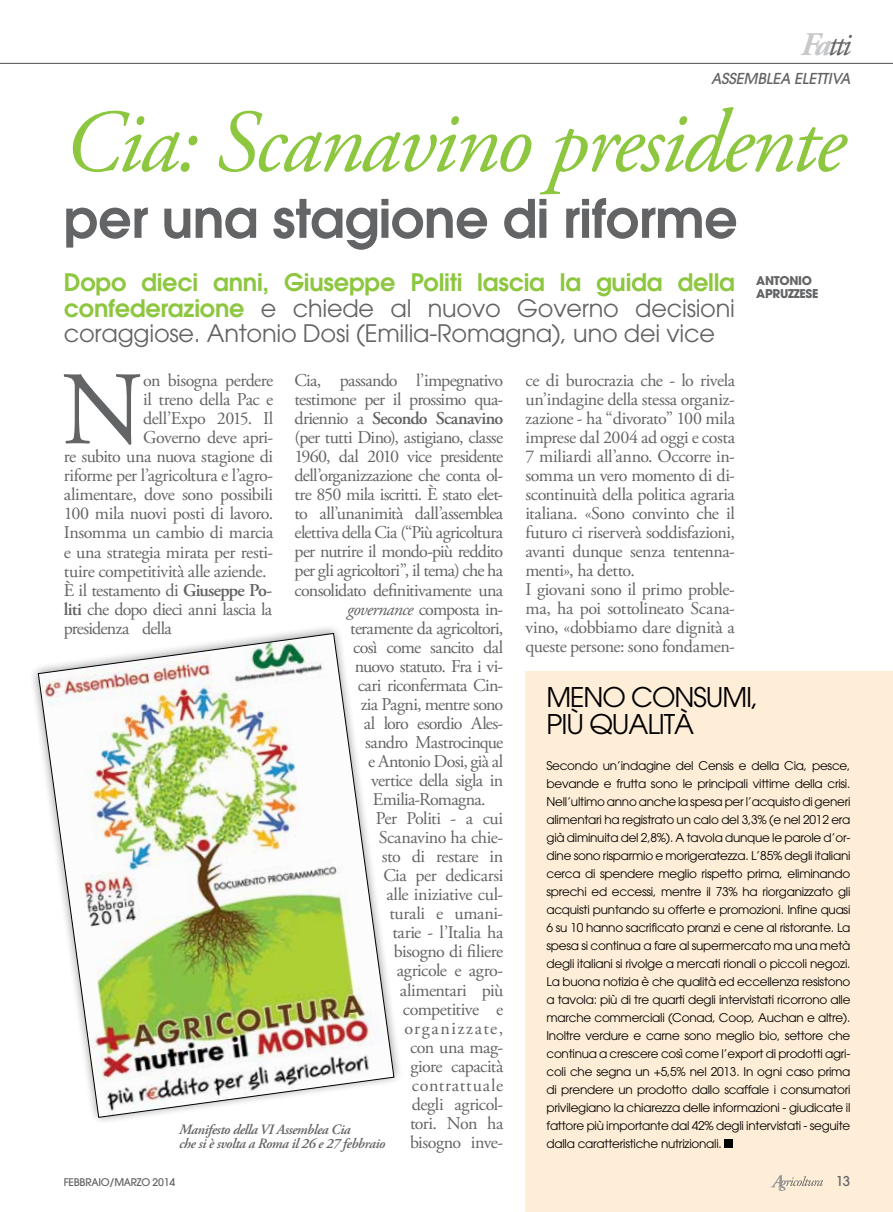
<style>
.page{position:relative;width:893px;height:1212px;background:#fff}
.page>*{position:absolute;margin:0;border:0;box-sizing:border-box;transform-origin:0 0}
.t1{font:104.25px "Adobe Garamond Pro";color:#636466}
.t2{font:italic 88.65px "Adobe Garamond Pro";letter-spacing:-.03em;color:#8dc63f}
.t3{font:600 52.65px "Avant Garde";letter-spacing:-.01em;color:#636466}
.t4{font:italic 33px "Adobe Garamond Pro";color:#636466}
.t5{font:27px/27px "Avant Garde";letter-spacing:-.04em;color:#000}
.t6{font:24px/25.5px "Avant Garde";letter-spacing:-.01em;color:#636466;text-align:justify}
.t7{font:18px/19px "Adobe Garamond Pro";letter-spacing:-.03em;color:#636466}
.t8{font:18px "Adobe Garamond Pro";letter-spacing:-.05em;color:#636466}
.t9{font:600 18px "Adobe Garamond Pro";letter-spacing:-.035em;color:#636466}
.t10{font:18px "Adobe Garamond Pro";letter-spacing:.09em;color:#636466}
.t11{font:18px "Adobe Garamond Pro";letter-spacing:.05em;color:#636466}
.t12{font:italic 500 15px "Avant Garde";letter-spacing:-.01em;color:#636466}
.t13{font:italic 600 14.25px/14.2px "Adobe Garamond Pro";letter-spacing:-.03em;color:#636466}
.t14{font:500 13.5px "Avant Garde";color:#636466}
.t15{font:12px/18px "Avant Garde";letter-spacing:-.02em;color:#000;text-align:justify}
.t16{font:700 12px/13.5px "Avant Garde";letter-spacing:-.025em;color:#636466}
.t17{font:500 10.5px "Avant Garde";letter-spacing:-.025em;color:#636466}
.s1{font-weight:700;color:#c7c8ca}
.s2{font-weight:600;color:#8dc63f}
.s3{font-weight:400}
.s4{font-style:italic}
.s5{font-weight:600}
</style>
<div class="page">
<div style="left:525px;top:672px;width:368px;height:540px;background:#ffeed7"></div>
<hr style="left:0;top:63px;width:893px;height:1px;background:#636466">
<svg style="left:771px;top:1175px;width:52px;height:16px"></svg>
<div style="left:725px;top:1139px;width:8px;height:9px;background:#000"></div>
<img style="left:38px;top:633px;width:356px;height:485px">
<h3 class="t4" style="left:801px;top:24px;width:52px"><span class="s1">Fa</span>tti</h3>
<p class="t12" style="left:711px;top:69px;width:141px">ASSEMBLEA ELETTIVA</p>
<h2 class="t2" style="left:64px;top:89px;width:783px">Cia: Scanavino presidente</h2>
<h3 class="t3" style="left:64px;top:184px;width:675px">per una stagione di riforme</h3>
<h3 class="t6" style="left:64px;top:269px;width:673px"><span class="s2">Dopo dieci anni, Giuseppe Politi lascia la guida della confederazione</span> e chiede al nuovo Governo decisioni coraggiose. Antonio Dosi (Emilia-Romagna), uno dei vice</h3>
<p class="t16" style="left:756px;top:274px;width:64px">ANTONIO<br>APRUZZESE</p>
<h1 class="t1" style="left:62px;top:348px;width:83px">N</h1>
<p class="t7" style="left:143px;top:371px;width:132px">on bisogna perdere</p>
<p class="t7" style="left:525px;top:371px;width:211px">ce di burocrazia che - lo rivela un’indagine della stessa organiz&shy;zazione - ha “divorato” 100 mila imprese dal 2004 ad oggi e costa<br>7 miliardi all’anno. Occorre in&shy;somma un vero momento di di&shy;scontinuità della politica agraria italiana. «Sono convinto che il futuro ci riserverà soddisfazioni, avanti dunque senza tentenna&shy;menti», ha detto.<br>I giovani sono il primo proble&shy;ma, ha poi sottolineato Scana&shy;vino, «dobbiamo dare dignità a queste persone: sono fondamen-</p>
<h3 class="t5" style="left:546px;top:683px;width:214px">Meno consumi, più qualità</h3>
<p class="t15" style="left:546px;top:756px;width:305px">Secondo un’indagine del Censis e della Cia, pesce, bevande e frutta sono le principali vittime della crisi.<br>Nell’ultimo anno anche la spesa per l’acquisto di generi alimentari ha registrato un calo del 3,3% (e nel 2012 era già diminuita del 2,8%). A tavola dunque le parole d’or&shy;dine sono risparmio e morigeratezza. L’85% degli italiani cerca di spendere meglio rispetto prima, eliminando sprechi ed eccessi, mentre il 73% ha riorganizzato gli acquisti puntando su offerte e promozioni. Infine quasi 6 su 10 hanno sacrificato pranzi e cene al ristorante. La spesa si continua a fare al supermercato ma una metà degli italiani si rivolge a mercati rionali o piccoli negozi.<br>La buona notizia è che qualità ed eccellenza resistono a tavola: più di tre quarti degli intervistati ricorrono alle marche commerciali (Conad, Coop, Auchan e altre).<br>Inoltre verdure e carne sono meglio bio, settore che continua a crescere così come l’export di prodotti agri&shy;coli che segna un +5,5% nel 2013. In ogni caso prima di prendere un prodotto dallo scaffale i consumatori privilegiano la chiarezza delle informazioni - giudicate il fattore più importante dal 42% degli intervistati - seguite dalla caratteristiche nutrizionali.</p>
<p class="t7" style="left:295px;top:371px;width:210px">Cia, passando l’impegnativo</p>
<p class="t7" style="left:295px;top:390px;width:210px">testimone per il prossimo qua-</p>
<p class="t9" style="left:295px;top:408px;width:210px"><span class="s3">driennio a</span> Secondo Scanavino</p>
<p class="t7" style="left:295px;top:429px;width:210px">(per tutti Dino), astigiano, classe</p>
<p class="t7" style="left:295px;top:448px;width:210px">1960, dal 2010 vice presidente</p>
<p class="t7" style="left:295px;top:467px;width:210px">dell’organizzazione che conta ol-</p>
<p class="t7" style="left:295px;top:486px;width:210px">tre 850 mila iscritti. È stato elet-</p>
<p class="t7" style="left:295px;top:505px;width:210px">to all’unanimità dall’assemblea</p>
<p class="t7" style="left:295px;top:524px;width:210px">elettiva della Cia (“Più agricoltura</p>
<p class="t8" style="left:295px;top:541px;width:210px">per nutrire il mondo-più reddito</p>
<p class="t7" style="left:295px;top:562px;width:210px">per gli agricoltori”, il tema) che ha</p>
<p class="t7" style="left:295px;top:581px;width:210px">consolidato definitivamente una</p>
<p class="t7" style="left:347px;top:600px;width:158px"><span class="s4">governance</span> composta in-</p>
<p class="t7" style="left:350px;top:619px;width:154px">teramente da agricoltori,</p>
<p class="t7" style="left:353px;top:638px;width:151px">così come sancito dal</p>
<p class="t8" style="left:355px;top:655px;width:150px">nuovo statuto. Fra i vi-</p>
<p class="t7" style="left:358px;top:676px;width:147px">cari riconfermata Cin-</p>
<p class="t7" style="left:361px;top:695px;width:144px">zia Pagni, mentre sono</p>
<p class="t8" style="left:364px;top:712px;width:141px">al loro esordio Ales-</p>
<p class="t7" style="left:365px;top:733px;width:139px">sandro Mastrocinque</p>
<p class="t7" style="left:368px;top:752px;width:136px">e Antonio Dosi, già al</p>
<p class="t7" style="left:371px;top:771px;width:133px">vertice della sigla in</p>
<p class="t7" style="left:373px;top:790px;width:114px">Emilia-Romagna.</p>
<p class="t7" style="left:376px;top:809px;width:129px">Per Politi - a cui</p>
<p class="t7" style="left:379px;top:828px;width:126px">Scanavino ha chie-</p>
<p class="t7" style="left:382px;top:847px;width:123px">sto di restare in</p>
<p class="t7" style="left:383px;top:867px;width:121px">Cia per dedicarsi</p>
<p class="t7" style="left:386px;top:886px;width:118px">alle iniziative cul-</p>
<p class="t7" style="left:389px;top:905px;width:115px">turali e umani-</p>
<p class="t7" style="left:392px;top:924px;width:112px">tarie - l’Italia ha</p>
<p class="t7" style="left:394px;top:943px;width:111px">bisogno di filiere</p>
<p class="t7" style="left:397px;top:962px;width:108px">agricole e agro-</p>
<p class="t7" style="left:400px;top:981px;width:105px">alimentari più</p>
<p class="t7" style="left:403px;top:1000px;width:102px">competitive e</p>
<p class="t10" style="left:404px;top:1017px;width:100px">organizzate,</p>
<p class="t7" style="left:410px;top:1038px;width:95px">con una mag-</p>
<p class="t7" style="left:410px;top:1057px;width:94px">giore capacità</p>
<p class="t11" style="left:412px;top:1074px;width:93px">contrattuale</p>
<p class="t7" style="left:412px;top:1095px;width:93px">degli agricol-</p>
<p class="t7" style="left:410px;top:1114px;width:95px">tori. Non ha</p>
<p class="t7" style="left:410px;top:1133px;width:95px">bisogno inve-</p>
<p class="t7" style="left:143px;top:390px;width:132px">il treno della Pac e</p>
<p class="t7" style="left:143px;top:410px;width:132px">dell’Expo 2015. Il</p>
<p class="t7" style="left:143px;top:429px;width:132px">Governo deve apri-</p>
<p class="t7" style="left:64px;top:448px;width:211px">re subito una nuova stagione di</p>
<p class="t7" style="left:64px;top:467px;width:211px">riforme per l’agricoltura e l’agro-</p>
<p class="t7" style="left:64px;top:486px;width:211px">alimentare, dove sono possibili</p>
<p class="t7" style="left:64px;top:505px;width:211px">100 mila nuovi posti di lavoro.</p>
<p class="t7" style="left:64px;top:524px;width:211px">Insomma un cambio di marcia</p>
<p class="t7" style="left:64px;top:543px;width:211px">e una strategia mirata per resti-</p>
<p class="t7" style="left:64px;top:562px;width:204px">tuire competitività alle aziende.</p>
<p class="t7" style="left:64px;top:581px;width:210px">È il testamento di <span class="s5">Giuseppe Po-</span></p>
<p class="t7" style="left:64px;top:600px;width:210px"><span class="s5">liti</span> che dopo dieci anni lascia la</p>
<p class="t7" style="left:64px;top:619px;width:109px">presidenza della</p>
<p class="t13" style="left:179px;top:1123px;width:208px">Manifesto della VI Assemblea Cia<br>che si è svolta a Roma il 26 e 27 febbraio</p>
<p class="t17" style="left:64px;top:1176px;width:113px">FEBBRAIO/MARZO 2014</p>
<p class="t14" style="left:836px;top:1172px;width:16px">13</p>
</div>
